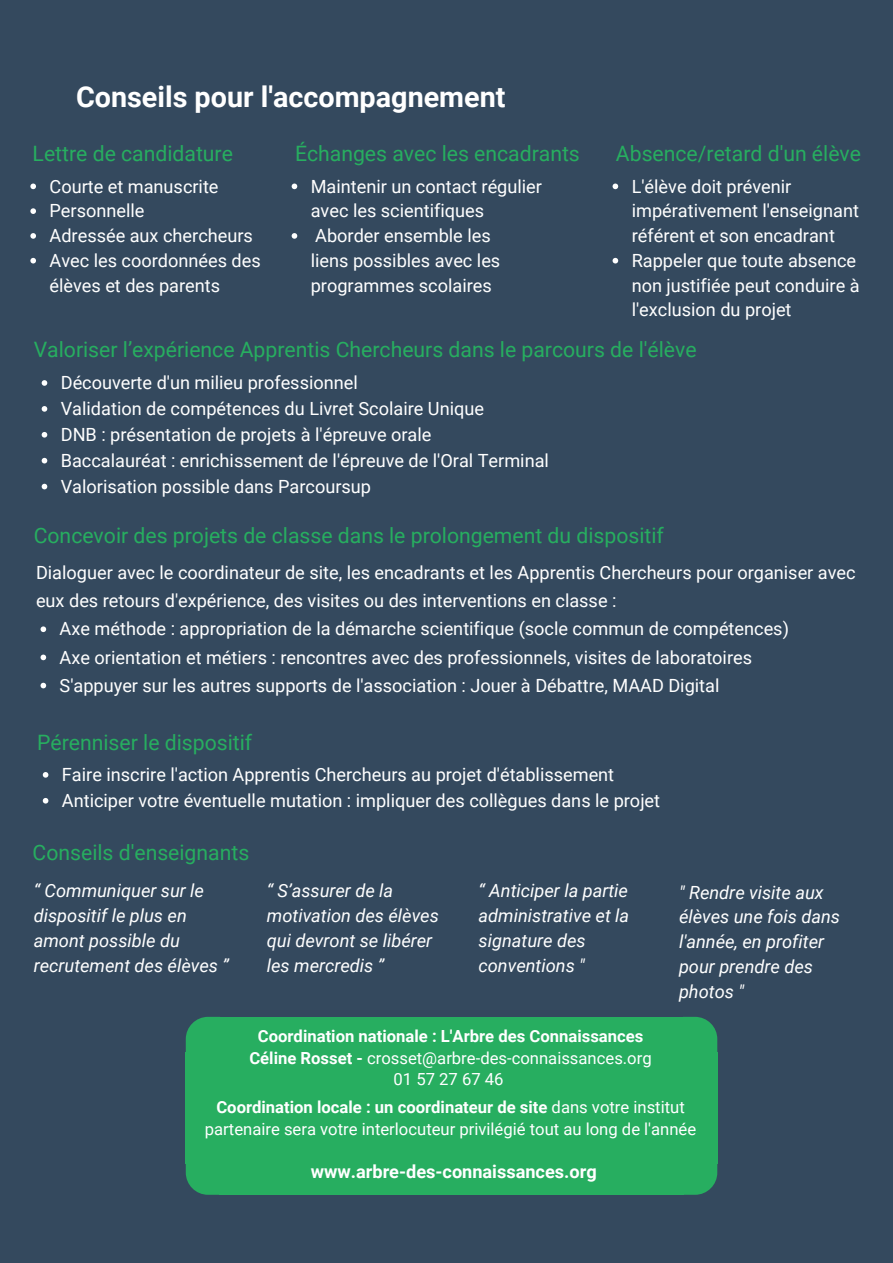
<style>
.page{position:relative;width:893px;height:1263px;background:#34495e}
.page>*{position:absolute;margin:0;border:0;box-sizing:border-box;transform-origin:0 0}
.t1{font:700 28.8px "Roboto";color:#fff}
.t2{font:21.15px "Roboto";color:#27ae60}
.t3{font:18.15px/24.8px "Roboto";color:#fff}
.t4{font:italic 18.15px/24.8px "Roboto";color:#fff}
.t5{font:700 18.15px "Roboto";color:#fff}
.t6{font:16.65px/21.5px "Roboto";color:#fff;text-align:center}
.t7{font:700 16.65px/21.5px "Roboto";color:#fff;text-align:center}
.s1{font-weight:400}
.s2{font-weight:700}
</style>
<div class="page">
<svg style="left:30px;top:184px;width:6px;height:5px"></svg>
<svg style="left:30px;top:208px;width:6px;height:6px"></svg>
<svg style="left:30px;top:233px;width:6px;height:6px"></svg>
<svg style="left:30px;top:258px;width:6px;height:5px"></svg>
<svg style="left:42px;top:380px;width:5px;height:6px"></svg>
<svg style="left:42px;top:406px;width:5px;height:6px"></svg>
<svg style="left:42px;top:432px;width:5px;height:6px"></svg>
<svg style="left:42px;top:458px;width:5px;height:5px"></svg>
<svg style="left:42px;top:484px;width:5px;height:5px"></svg>
<svg style="left:43px;top:772px;width:5px;height:6px"></svg>
<svg style="left:43px;top:798px;width:5px;height:5px"></svg>
<svg style="left:41px;top:626px;width:5px;height:6px"></svg>
<svg style="left:41px;top:655px;width:5px;height:5px"></svg>
<svg style="left:41px;top:683px;width:5px;height:5px"></svg>
<svg style="left:292px;top:184px;width:5px;height:5px"></svg>
<svg style="left:292px;top:233px;width:5px;height:6px"></svg>
<svg style="left:613px;top:184px;width:5px;height:5px"></svg>
<svg style="left:613px;top:258px;width:5px;height:5px"></svg>
<svg style="left:684px;top:1017px;width:33px;height:35px"></svg>
<div style="left:683px;top:1052px;width:34px;height:112px;background:#27ae60"></div>
<div style="left:219px;top:1052px;width:465px;height:112px;background:#27ae60"></div>
<div style="left:219px;top:1017px;width:465px;height:36px;background:#27ae60"></div>
<svg style="left:186px;top:1017px;width:33px;height:35px"></svg>
<div style="left:186px;top:1052px;width:34px;height:112px;background:#27ae60"></div>
<div style="left:219px;top:1162px;width:465px;height:33px;background:#27ae60"></div>
<svg style="left:186px;top:1164px;width:33px;height:31px"></svg>
<svg style="left:684px;top:1164px;width:33px;height:31px"></svg>
<h1 class="t1" style="left:76px;top:80px;width:431px">Conseils pour l'accompagnement</h1>
<p class="t2" style="left:33px;top:141px;width:202px">Lettre de candidature</p>
<p class="t2" style="left:295px;top:141px;width:286px">Échanges avec les encadrants</p>
<p class="t2" style="left:616px;top:141px;width:247px">Absence/retard d'un élève</p>
<p class="t3" style="left:311px;top:174px;width:233px">Maintenir un contact régulier avec les scientifiques<br>Aborder ensemble les<br>liens possibles avec les programmes scolaires</p>
<p class="t3" style="left:632px;top:174px;width:230px">L'élève doit prévenir impérativement l'enseignant référent et son encadrant<br>Rappeler que toute absence non justifiée peut conduire à l'exclusion du projet</p>
<p class="t2" style="left:34px;top:337px;width:664px">Valoriser l’expérience Apprentis Chercheurs dans le parcours de l'élève</p>
<p class="t3" style="left:50px;top:174px;width:213px">Courte et manuscrite<br>Personnelle<br>Adressée aux chercheurs<br>Avec les coordonnées des élèves et des parents</p>
<p class="t3" style="left:61px;top:370px;width:490px;line-height:26px">Découverte d'un milieu professionnel<br>Validation de compétences du Livret Scolaire Unique<br>DNB : présentation de projets à l'épreuve orale<br>Baccalauréat : enrichissement de l'épreuve de l'Oral Terminal Valorisation possible dans Parcoursup</p>
<p class="t2" style="left:34px;top:523px;width:632px">Concevoir des projets de classe dans le prolongement du dispositif</p>
<p class="t3" style="left:36px;top:561px;width:821px">Dialoguer avec le coordinateur de site, les encadrants et les Apprentis Chercheurs pour organiser avec</p>
<p class="t3" style="left:36px;top:589px;width:582px">eux des retours d'expérience, des visites ou des interventions en classe :</p>
<p class="t3" style="left:60px;top:617px;width:731px">Axe méthode : appropriation de la démarche scientifique (socle commun de compétences)</p>
<p class="t3" style="left:60px;top:645px;width:694px">Axe orientation et métiers : rencontres avec des professionnels, visites de laboratoires</p>
<p class="t3" style="left:60px;top:673px;width:661px">S'appuyer sur les autres supports de l'association : Jouer à Débattre, MAAD Digital</p>
<p class="t2" style="left:37px;top:730px;width:217px">Pérenniser le dispositif</p>
<p class="t3" style="left:62px;top:762px;width:600px;line-height:26px">Faire inscrire l'action Apprentis Chercheurs au projet d'établissement<br>Anticiper votre éventuelle mutation : impliquer des collègues dans le projet</p>
<p class="t2" style="left:33px;top:841px;width:218px">Conseils d'enseignants</p>
<p class="t4" style="left:34px;top:879px;width:197px">“ Communiquer sur le dispositif le plus en amont possible du recrutement des élèves ”</p>
<p class="t4" style="left:479px;top:879px;width:152px">“ Anticiper la partie administrative et la signature des conventions "</p>
<p class="t4" style="left:267px;top:879px;width:173px">“ S’assurer de la motivation des élèves qui devront se libérer les mercredis ”</p>
<p class="t4" style="left:679px;top:880px;width:163px">" Rendre visite aux élèves une fois dans l'année, en profiter pour prendre des photos "</p>
<p class="t7" style="left:249px;top:1026px;width:404px">Coordination nationale : L'Arbre des Connaissances<br>Céline Rosset - <span class="s1">crosset@arbre-des-connaissances.org<br>01 57 27 67 46</span></p>
<p class="t6" style="left:205px;top:1097px;width:493px"><span class="s2">Coordination locale : un coordinateur de site</span> dans votre institut partenaire sera votre interlocuteur privilégié tout au long de l'année</p>
<p class="t5" style="left:311px;top:1161px;width:287px">www.arbre-des-connaissances.org</p>
</div>
